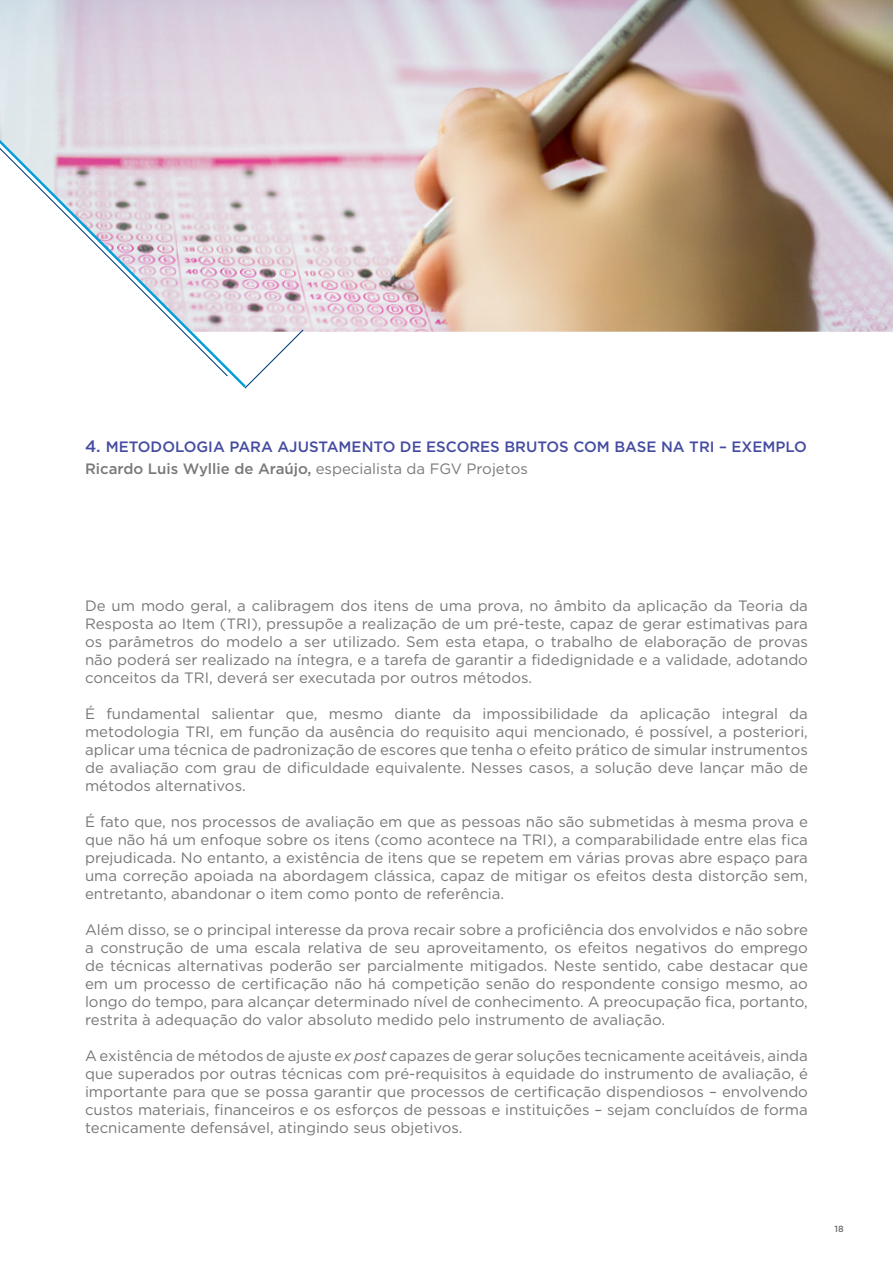
<style>
.page{position:relative;width:893px;height:1263px;background:#fff}
.page>*{position:absolute;margin:0;border:0;box-sizing:border-box;transform-origin:0 0}
.t1{font:15px/18px "Gotham";color:#777;text-align:justify}
.t2{font:500 15px "Gotham";color:#454ca0}
.t3{font:500 15px "Gotham";color:#797979}
.t4{font:15px "Gotham";color:#797979}
.t5{font:500 9px "Gotham";color:#6d6e71}
.s1{font-size:16.5px}
.s2{font-weight:400}
.s3{font-style:italic}
</style>
<div class="page">
<img style="left:0;top:0;width:893px;height:332px">
<svg style="left:0;top:140px;width:246px;height:247px"></svg>
<svg style="left:0;top:148px;width:228px;height:228px"></svg>
<svg style="left:244px;top:330px;width:59px;height:59px"></svg>
<p class="t2" style="left:85px;top:438px;width:613px"><span class="s1">4.</span> M ETODOLOGIA PARA AJUSTAMENTO DE ESCORES BRUTOS COM BASE NA TRI</p>
<p class="t2" style="left:719px;top:438px;width:89px">– EXEMPLO</p>
<p class="t3" style="left:85px;top:460px;width:356px">RICARDO LUIS WYLLIE DE ARAÚJO, <span class="s2">especialista da FGV</span></p>
<p class="t4" style="left:467px;top:460px;width:63px">Projetos</p>
<p class="t1" style="left:85px;top:597px;width:724px">De um modo geral, a calibragem dos itens de uma prova, no âmbito da aplicação da Teoria da Resposta ao Item (TRI), pressupõe a realização de um pré-teste, capaz de gerar estimativas para os parâmetros do modelo a ser utilizado. Sem esta etapa, o trabalho de elaboração de provas não poderá ser realizado na íntegra, e a tarefa de garantir a fidedignidade e a validade, adotando conceitos da TRI, deverá ser executada por outros métodos.</p>
<p class="t1" style="left:85px;top:705px;width:724px">É fundamental salientar que, mesmo diante da impossibilidade da aplicação integral da metodologia TRI, em função da ausência do requisito aqui mencionado, é possível, a posteriori, aplicar uma técnica de padronização de escores que tenha o efeito prático de simular instrumentos de avaliação com grau de dificuldade equivalente. Nesses casos, a solução deve lançar mão de métodos alternativos.</p>
<p class="t1" style="left:85px;top:813px;width:724px">É fato que, nos processos de avaliação em que as pessoas não são submetidas à mesma prova e que não há um enfoque sobre os itens (como acontece na TRI), a comparabilidade entre elas fica prejudicada. No entanto, a existência de itens que se repetem em várias provas abre espaço para uma correção apoiada na abordagem clássica, capaz de mitigar os efeitos desta distorção sem, entretanto, abandonar o item como ponto de referência.</p>
<p class="t1" style="left:85px;top:921px;width:724px">Além disso, se o principal interesse da prova recair sobre a proficiência dos envolvidos e não sobre a construção de uma escala relativa de seu aproveitamento, os efeitos negativos do emprego de técnicas alternativas poderão ser parcialmente mitigados. Neste sentido, cabe destacar que em um processo de certificação não há competição senão do respondente consigo mesmo, ao longo do tempo, para alcançar determinado nível de conhecimento. A preocupação fica, portanto, restrita à adequação do valor absoluto medido pelo instrumento de avaliação.</p>
<p class="t1" style="left:85px;top:1047px;width:724px">A existência de métodos de ajuste <span class="s3">ex post</span> capazes de gerar soluções tecnicamente aceitáveis, ainda que superados por outras técnicas com pré-requisitos à equidade do instrumento de avaliação, é importante para que se possa garantir que processos de certificação dispendiosos – envolvendo custos materiais, financeiros e os esforços de pessoas e instituições – sejam concluídos de forma tecnicamente defensável, atingindo seus objetivos.</p>
<p class="t5" style="left:834px;top:1224px;width:11px">18</p>
</div>
